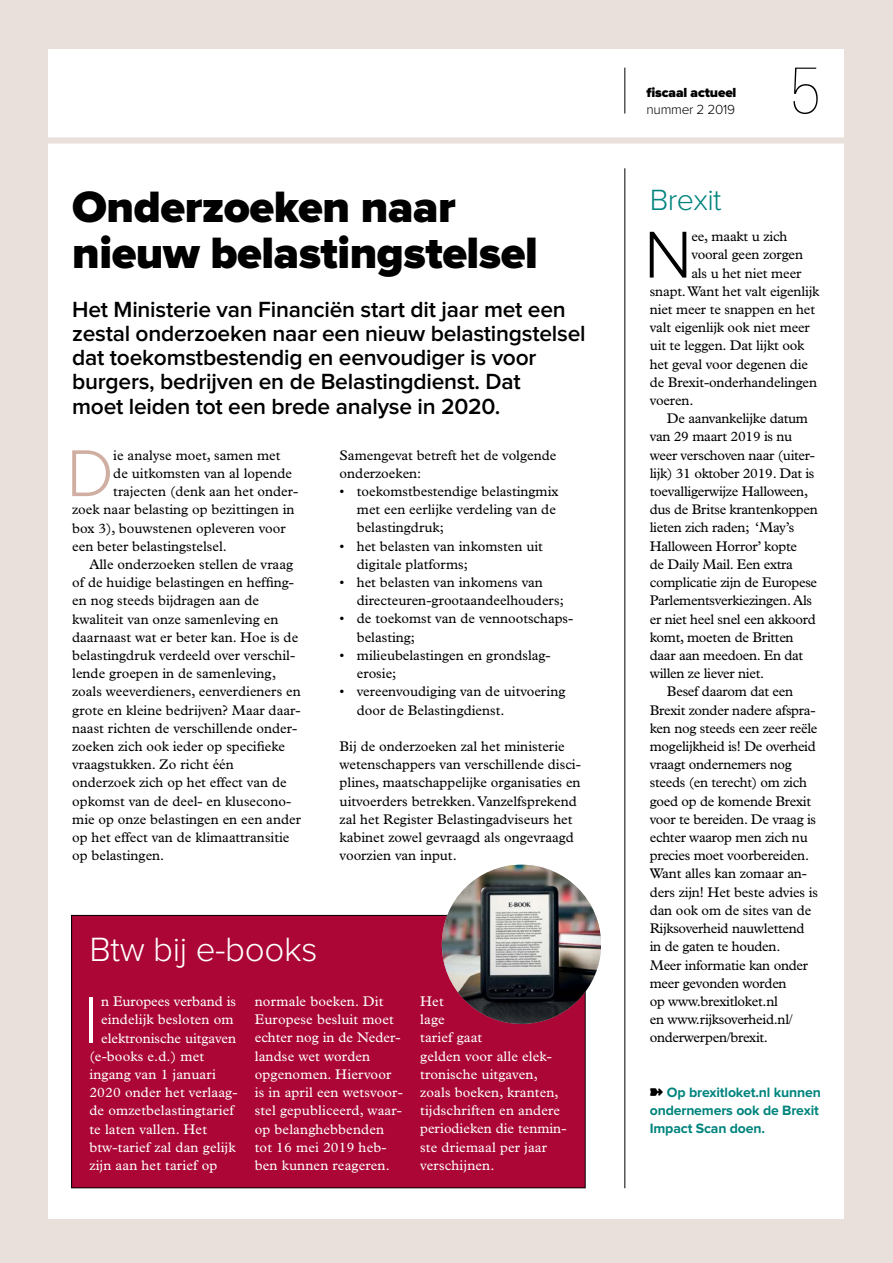
<style>
.page{position:relative;width:893px;height:1263px;background:#e9dfdb}
.page>*{position:absolute;margin:0;border:0;box-sizing:border-box;transform-origin:0 0}
.t1{font:300 68.7px "Proxima Nova";color:#d0afa2}
.t2{font:300 68.7px "Proxima Nova";color:#fff}
.t3{font:300 68.7px "Proxima Nova";color:#000}
.t4{font:100 63.75px "Glypha LT Std";color:#000}
.t5{font:900 45.6px/45.6px "Proxima Nova";letter-spacing:-.01em;color:#000}
.t6{font:300 34.95px "Proxima Nova";letter-spacing:-.01em;color:#fff}
.t7{font:300 30.3px "Proxima Nova";letter-spacing:-.02em;color:#00847e}
.t8{font:600 22.8px/24.3px "Proxima Nova";letter-spacing:-.01em;color:#000}
.t9{font:14.1px/18.1px "Plantin Std";color:#000}
.t10{font:14.1px "Plantin Std";letter-spacing:-.02em;color:#000}
.t11{font:14.1px/18.1px "Plantin Std";letter-spacing:.01em;color:#fff}
.t12{font:700 14.1px/18.1px "Proxima Nova";letter-spacing:-.01em;color:#00847e}
.t13{font:900 13.65px/16.6px "Proxima Nova";letter-spacing:-.01em;color:#000}
.s1{font-weight:300}
</style>
<div class="page">
<div style="left:49px;top:49px;width:795px;height:1170px;background:#fff"></div>
<div style="left:0;top:137px;width:893px;height:6px;background:#e9dfdb"></div>
<hr style="left:625px;top:68px;width:1px;height:46px;background:#000">
<div style="left:72px;top:915px;width:513px;height:273px;background:#ab0635"></div>
<hr style="left:625px;top:168px;width:1px;height:1020px;background:#000">
<img style="left:442px;top:865px;width:159px;height:159px;border-radius:80px">
<p class="t5" style="left:72px;top:186px;width:467px">Onderzoeken naar nieuw belastingstelsel</p>
<p class="t8" style="left:72px;top:298px;width:515px">Het Ministerie van Financiën start dit jaar met een zestal onderzoeken naar een nieuw belastingstelsel dat toekomstbestendig en eenvoudiger is voor burgers, bedrijven en de Belastingdienst. Dat<br>moet leiden tot een brede analyse in 2020.</p>
<p class="t1" style="left:67px;top:442px;width:49px">D</p>
<p class="t9" style="left:113px;top:446px;width:169px">ie analyse moet, samen met</p>
<p class="t9" style="left:113px;top:464px;width:180px">de uitkomsten van al lopende</p>
<p class="t9" style="left:113px;top:482px;width:186px">trajecten (denk aan het onder-</p>
<p class="t9" style="left:72px;top:501px;width:224px">zoek naar belasting op bezittingen in</p>
<p class="t9" style="left:72px;top:519px;width:215px">box 3), bouwstenen opleveren voor</p>
<p class="t9" style="left:72px;top:537px;width:156px">een beter belastingstelsel.</p>
<p class="t9" style="left:89px;top:555px;width:205px">Alle onderzoeken stellen de vraag</p>
<p class="t9" style="left:72px;top:573px;width:223px">of de huidige belastingen en heffing-</p>
<p class="t9" style="left:72px;top:592px;width:188px">en nog steeds bijdragen aan de</p>
<p class="t9" style="left:72px;top:610px;width:208px">kwaliteit van onze samenleving en</p>
<p class="t9" style="left:72px;top:628px;width:228px">daarnaast wat er beter kan. Hoe is de</p>
<p class="t9" style="left:72px;top:646px;width:225px">belastingdruk verdeeld over verschil-</p>
<p class="t9" style="left:72px;top:664px;width:205px">lende groepen in de samenleving,</p>
<p class="t9" style="left:72px;top:683px;width:230px">zoals weeverdieners, eenverdieners en</p>
<p class="t9" style="left:72px;top:701px;width:230px">grote en kleine bedrijven? Maar daar-</p>
<p class="t9" style="left:72px;top:719px;width:226px">naast richten de verschillende onder-</p>
<p class="t9" style="left:72px;top:737px;width:214px">zoeken zich ook ieder op specifieke</p>
<p class="t9" style="left:72px;top:755px;width:163px">vraagstukken. Zo richt één</p>
<p class="t9" style="left:72px;top:774px;width:216px">onderzoek zich op het effect van de</p>
<p class="t9" style="left:72px;top:792px;width:220px">opkomst van de deel- en klusecono-</p>
<p class="t9" style="left:72px;top:810px;width:230px">mie op onze belastingen en een ander</p>
<p class="t9" style="left:72px;top:828px;width:219px">op het effect van de klimaattransitie</p>
<p class="t9" style="left:72px;top:846px;width:94px">op belastingen.</p>
<p class="t9" style="left:340px;top:446px;width:218px">Samengevat betreft het de volgende onderzoeken:</p>
<p class="t9" style="left:357px;top:482px;width:203px;text-indent:-17px">• toekomstbestendige belastingmix met een eerlijke verdeling van de belastingdruk;</p>
<p class="t9" style="left:357px;top:537px;width:188px;text-indent:-17px">• het belasten van inkomsten uit digitale platforms;</p>
<p class="t9" style="left:357px;top:573px;width:208px;text-indent:-17px">• het belasten van inkomens van directeuren-grootaandeelhouders;</p>
<p class="t9" style="left:357px;top:610px;width:218px;text-indent:-17px">• de toekomst van de vennootschaps&shy;belasting;</p>
<p class="t9" style="left:357px;top:646px;width:195px;text-indent:-17px">• milieubelastingen en grondslag&shy;erosie;</p>
<p class="t9" style="left:357px;top:683px;width:210px;text-indent:-17px">• vereenvoudiging van de uitvoering door de Belastingdienst.</p>
<p class="t9" style="left:340px;top:737px;width:243px">Bij de onderzoeken zal het ministerie wetenschappers van verschillende disci&shy;plines, maatschappelijke organisaties en uitvoerders betrekken. Vanzelfsprekend zal het Register Belastingadviseurs het kabinet zowel gevraagd als ongevraagd voorzien van input.</p>
<p class="t6" style="left:89px;top:934px;width:229px">Btw bij e-books</p>
<p class="t2" style="left:84px;top:988px;width:17px">I</p>
<p class="t11" style="left:101px;top:992px;width:137px">n Europees verband is</p>
<p class="t11" style="left:255px;top:992px;width:149px">normale boeken. Dit<br>Europese besluit moet echter nog in de Neder&shy;landse wet worden opgenomen. Hiervoor is in april een wetsvoor&shy;stel gepubliceerd, waar&shy;op belanghebbenden tot 16 mei 2019 heb&shy;ben kunnen reageren.</p>
<p class="t11" style="left:420px;top:992px;width:148px">Het<br>lage<br>tarief gaat<br>gelden voor alle elek&shy;tronische uitgaven, zoals boeken, kranten, tijdschriften en andere periodieken die tenmin&shy;ste driemaal per jaar verschijnen.</p>
<p class="t11" style="left:101px;top:1010px;width:134px">eindelijk besloten om</p>
<p class="t11" style="left:101px;top:1029px;width:137px">elektronische uitgaven</p>
<p class="t11" style="left:89px;top:1047px;width:116px">(e-books e.d.) met</p>
<p class="t11" style="left:89px;top:1065px;width:128px">ingang van 1 januari</p>
<p class="t11" style="left:89px;top:1083px;width:150px">2020 onder het verlaag-</p>
<p class="t11" style="left:89px;top:1101px;width:146px">de omzetbelastingtarief</p>
<p class="t11" style="left:89px;top:1120px;width:119px">te laten vallen. Het</p>
<p class="t11" style="left:89px;top:1138px;width:148px">btw- tarief zal dan gelijk</p>
<p class="t11" style="left:89px;top:1156px;width:129px">zijn aan het tarief op</p>
<p class="t13" style="left:646px;top:85px;width:91px">fiscaal actueel <span class="s1">nummer 2 2019</span></p>
<p class="t4" style="left:789px;top:54px;width:33px">5</p>
<p class="t7" style="left:650px;top:187px;width:73px">Brexit</p>
<p class="t3" style="left:644px;top:223px;width:49px">N</p>
<p class="t9" style="left:691px;top:227px;width:98px">ee, maakt u zich</p>
<p class="t9" style="left:691px;top:246px;width:113px">vooral geen zorgen</p>
<p class="t9" style="left:691px;top:264px;width:112px">als u het niet meer</p>
<p class="t9" style="left:650px;top:282px;width:171px">snapt. Want het valt eigenlijk</p>
<p class="t9" style="left:650px;top:300px;width:167px">niet meer te snappen en het</p>
<p class="t9" style="left:650px;top:318px;width:162px">valt eigenlijk ook niet meer</p>
<p class="t9" style="left:650px;top:337px;width:156px">uit te leggen. Dat lijkt ook</p>
<p class="t9" style="left:650px;top:355px;width:160px">het geval voor degenen die</p>
<p class="t9" style="left:650px;top:373px;width:169px">de Brexit-onderhandelingen</p>
<p class="t9" style="left:650px;top:391px;width:45px">voeren.</p>
<p class="t10" style="left:667px;top:410px;width:143px">De aanvankelijke datum</p>
<p class="t10" style="left:650px;top:429px;width:144px">van 29 maart 2019 is nu</p>
<p class="t10" style="left:650px;top:447px;width:167px">weer verschoven naar (uiter-</p>
<p class="t10" style="left:650px;top:465px;width:166px">lijk) 31 oktober 2019. Dat is</p>
<p class="t10" style="left:650px;top:483px;width:160px">toevalligerwijze Halloween,</p>
<p class="t10" style="left:650px;top:501px;width:170px">dus de Britse krantenkoppen</p>
<p class="t10" style="left:650px;top:520px;width:146px">lieten zich raden; ‘May’s</p>
<p class="t10" style="left:650px;top:538px;width:149px">Halloween Horror’ kopte</p>
<p class="t10" style="left:650px;top:556px;width:145px">de Daily Mail. Een extra</p>
<p class="t10" style="left:650px;top:574px;width:169px">complicatie zijn de Europese</p>
<p class="t10" style="left:650px;top:592px;width:164px">Parlementsverkiezingen. Als</p>
<p class="t10" style="left:650px;top:611px;width:168px">er niet heel snel een akkoord</p>
<p class="t10" style="left:650px;top:629px;width:145px">komt, moeten de Britten</p>
<p class="t10" style="left:650px;top:647px;width:155px">daar aan meedoen. En dat</p>
<p class="t10" style="left:650px;top:665px;width:116px">willen ze liever niet.</p>
<p class="t10" style="left:667px;top:683px;width:128px">Besef daarom dat een</p>
<p class="t10" style="left:650px;top:702px;width:167px">Brexit zonder nadere afspra-</p>
<p class="t10" style="left:650px;top:720px;width:169px">ken nog steeds een zeer reële</p>
<p class="t10" style="left:650px;top:738px;width:168px">mogelijkheid is! De overheid</p>
<p class="t10" style="left:650px;top:756px;width:144px">vraagt ondernemers nog</p>
<p class="t10" style="left:650px;top:775px;width:159px">steeds (en terecht) om zich</p>
<p class="t10" style="left:650px;top:793px;width:163px">goed op de komende Brexit</p>
<p class="t10" style="left:650px;top:811px;width:168px">voor te bereiden. De vraag is</p>
<p class="t10" style="left:650px;top:829px;width:159px">echter waarop men zich nu</p>
<p class="t9" style="left:650px;top:846px;width:161px">precies moet voorbereiden.</p>
<p class="t9" style="left:650px;top:865px;width:159px">Want alles kan zomaar an-</p>
<p class="t9" style="left:650px;top:883px;width:170px">ders zijn! Het beste advies is</p>
<p class="t9" style="left:650px;top:901px;width:163px">dan ook om de sites van de</p>
<p class="t10" style="left:650px;top:920px;width:156px">Rijksoverheid nauwlettend</p>
<p class="t10" style="left:650px;top:938px;width:132px">in de gaten te houden.</p>
<p class="t10" style="left:650px;top:957px;width:160px">Meer informatie kan onder</p>
<p class="t10" style="left:650px;top:975px;width:138px">meer gevonden worden</p>
<p class="t10" style="left:650px;top:993px;width:130px">op www.brexitloket.nl</p>
<p class="t10" style="left:650px;top:1011px;width:145px">en www.rijksoverheid.nl/</p>
<p class="t10" style="left:650px;top:1029px;width:120px">onderwerpen/brexit.</p>
<p class="t12" style="left:650px;top:1084px;width:172px;text-indent:17px">Op brexitloket.nl kunnen ondernemers ook de Brexit<br>Impact Scan doen.</p>
</div>
